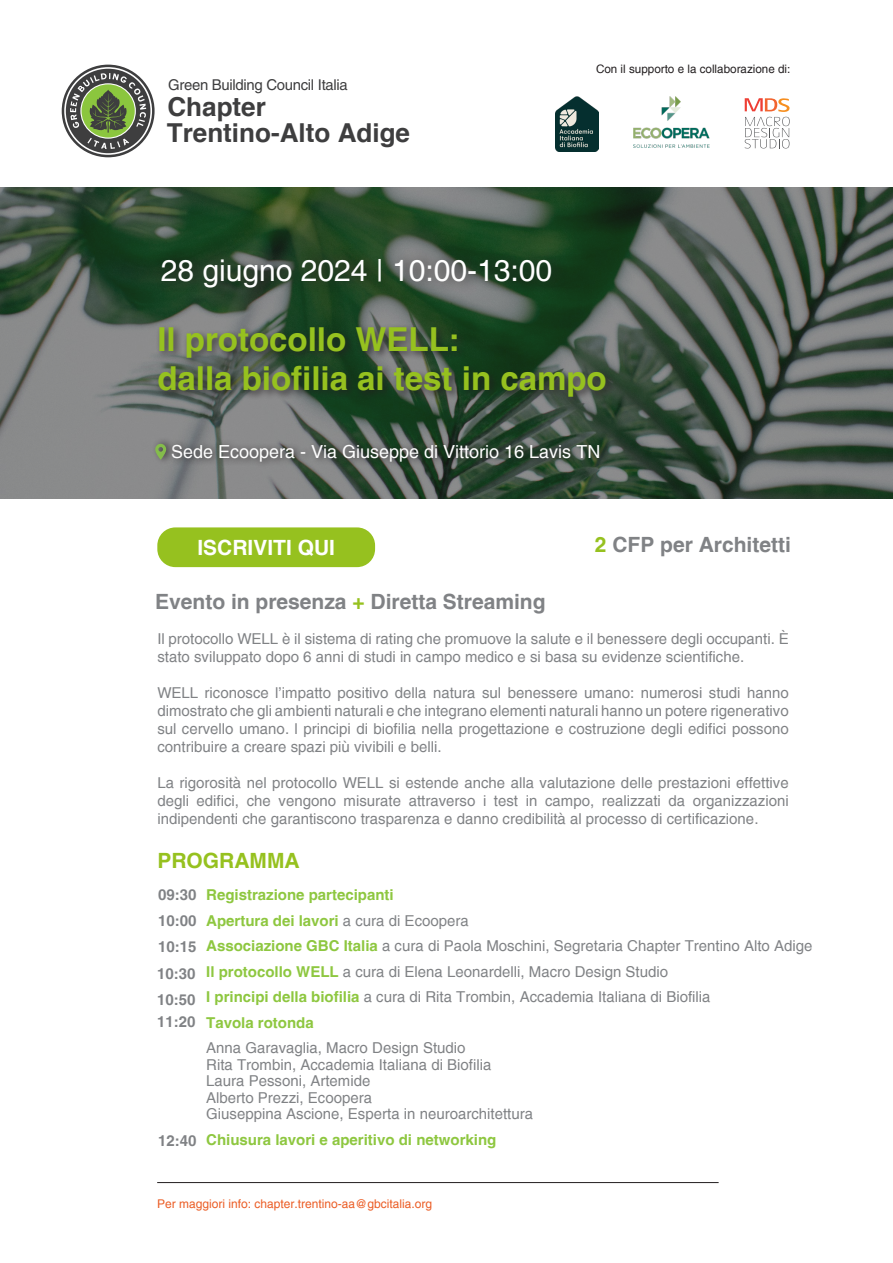
<style>
.page{position:relative;width:893px;height:1263px;background:#fff}
.page>*{position:absolute;margin:0;border:0;box-sizing:border-box;transform-origin:0 0}
.t1{font:700 33px "Helvetica";color:#96c11f}
.t2{font:30px "Helvetica";color:#fff}
.t3{font:700 26.1px/26.1px "Helvetica";color:#3e3e3f}
.t4{font:700 21px "Helvetica";color:#808285}
.t5{font:700 21px "Helvetica";color:#fff}
.t6{font:700 21px "Helvetica";color:#96c11f}
.t7{font:18px "Helvetica";color:#fff}
.t8{font:15px/18px "Helvetica";color:#808285}
.t9{font:700 15px "Helvetica";color:#8ec740}
.t10{font:700 15px "Helvetica";color:#808285}
.t11{font:14.85px "Helvetica";letter-spacing:-.02em;color:#3e3e3f}
.t12{font:12px "Helvetica";color:#eb5c24}
.t13{font:11.7px "Helvetica";color:#231f20}
.s1{color:#96c11f}
.s2{font-weight:400;color:#808285}
.s3{font-weight:700;color:#8ec740}
</style>
<div class="page">
<svg style="left:0;top:187px;width:893px;height:311px;background:#526256"></svg>
<div style="left:154px;top:323px;width:461px;height:84px;background:#231f20;opacity:.75"></div>
<div style="left:156px;top:248px;width:412px;height:51px;background:#231f20;opacity:.75"></div>
<div style="left:168px;top:438px;width:441px;height:31px;background:#231f20;opacity:.75"></div>
<div style="left:62px;top:65px;width:93px;height:92px;background:#3e3e3f;border-radius:50%"></div>
<svg style="left:64px;top:67px;width:88px;height:88px"></svg>
<img style="left:634px;top:97px;width:76px;height:51px">
<div style="left:151px;top:437px;width:25px;height:29px;background:#231f20;opacity:.75"></div>
<svg style="left:155px;top:444px;width:11px;height:16px"></svg>
<hr style="left:157px;top:1182px;width:562px;height:1px;background:#231f20">
<svg style="left:745px;top:98px;width:45px;height:50px"></svg>
<div style="left:157px;top:527px;width:218px;height:40px;background:#96c11f;border-radius:18px"></div>
<img style="left:555px;top:97px;width:44px;height:54px">
<p class="t11" style="left:168px;top:76px;width:181px">Green Building Council Italia</p>
<p class="t3" style="left:167px;top:93px;width:245px">Chapter<br>Trentino-Alto Adige</p>
<p class="t2" style="left:161px;top:253px;width:393px">28 giugno 2024 | 10:00-13:00</p>
<p class="t13" style="left:596px;top:62px;width:196px">Con il supporto e la collaborazione di:</p>
<p class="t1" style="left:157px;top:319px;width:304px">Il protocollo WELL:</p>
<p class="t1" style="left:157px;top:358px;width:451px">dalla biofilia ai test in campo</p>
<p class="t7" style="left:171px;top:442px;width:431px">Sede Ecoopera - Via Giuseppe di Vittorio 16 Lavis TN</p>
<p class="t5" style="left:197px;top:535px;width:139px">ISCRIVITI QUI</p>
<p class="t4" style="left:155px;top:588px;width:392px">Evento in presenza <span class="s1">+</span> Diretta Streaming</p>
<p class="t4" style="left:595px;top:531px;width:198px"><span class="s1">2</span> CFP per Architetti</p>
<p class="t8" style="left:157px;top:630px;width:633px">Il protocollo WELL è il sistema di rating che promuove la salute e il benessere degli occupanti. È stato sviluppato dopo 6 anni di studi in campo medico e si basa su evidenze scientifiche.</p>
<p class="t8" style="left:157px;top:684px;width:633px;text-align:justify">WELL riconosce l’impatto positivo della natura sul benessere umano: numerosi studi hanno dimostrato che gli ambienti naturali e che integrano elementi naturali hanno un potere rigenerativo sul cervello umano. l principi di biofilia nella progettazione e costruzione degli edifici possono contribuire a creare spazi più vivibili e belli.</p>
<p class="t8" style="left:157px;top:774px;width:633px;text-align:justify">La rigorosità nel protocollo WELL si estende anche alla valutazione delle prestazioni effettive degli edifici, che vengono misurate attraverso i test in campo, realizzati da organizzazioni indipendenti che garantiscono trasparenza e danno credibilità al processo di certificazione.</p>
<p class="t6" style="left:157px;top:847px;width:144px">PROGRAMMA</p>
<p class="t10" style="left:158px;top:885px;width:40px">09:30</p>
<p class="t10" style="left:158px;top:911px;width:40px">10:00</p>
<p class="t10" style="left:158px;top:938px;width:40px">10:15</p>
<p class="t10" style="left:157px;top:964px;width:40px">10:30</p>
<p class="t10" style="left:157px;top:990px;width:40px">10:50</p>
<p class="t10" style="left:157px;top:1012px;width:40px">11:20</p>
<p class="t10" style="left:158px;top:1132px;width:40px">12:40</p>
<p class="t9" style="left:206px;top:886px;width:189px">Registrazione partecipanti</p>
<p class="t9" style="left:206px;top:911px;width:264px">Apertura dei lavori <span class="s2">a cura di Ecoopera</span></p>
<p class="t8" style="left:206px;top:937px;width:608px"><span class="s3">Associazione GBC Italia</span> a cura di Paola Moschini, Segretaria Chapter Trentino Alto Adige</p>
<p class="t8" style="left:206px;top:962px;width:463px"><span class="s3">Il protocollo WELL</span> a cura di Elena Leonardelli, Macro Design Studio</p>
<p class="t8" style="left:206px;top:988px;width:506px"><span class="s3">I principi della biofilia</span> a cura di Rita Trombin, Accademia Italiana di Biofilia</p>
<p class="t9" style="left:206px;top:1013px;width:109px">Tavola rotonda</p>
<p class="t8" style="left:206px;top:1040px;width:287px;line-height:16.5px">Anna Garavaglia, Macro Design Studio<br>Rita Trombin, Accademia Italiana di Biofilia</p>
<p class="t8" style="left:206px;top:1072px;width:166px">Laura Pessoni, Artemide</p>
<p class="t8" style="left:206px;top:1088px;width:167px">Alberto Prezzi, Ecoopera</p>
<p class="t8" style="left:206px;top:1105px;width:328px">Giuseppina Ascione, Esperta in neuroarchitettura</p>
<p class="t9" style="left:206px;top:1130px;width:292px">Chiusura lavori e aperitivo di networking</p>
<p class="t12" style="left:157px;top:1197px;width:276px">Per maggiori info: chapter.trentino-aa@gbcitalia.org</p>
</div>
